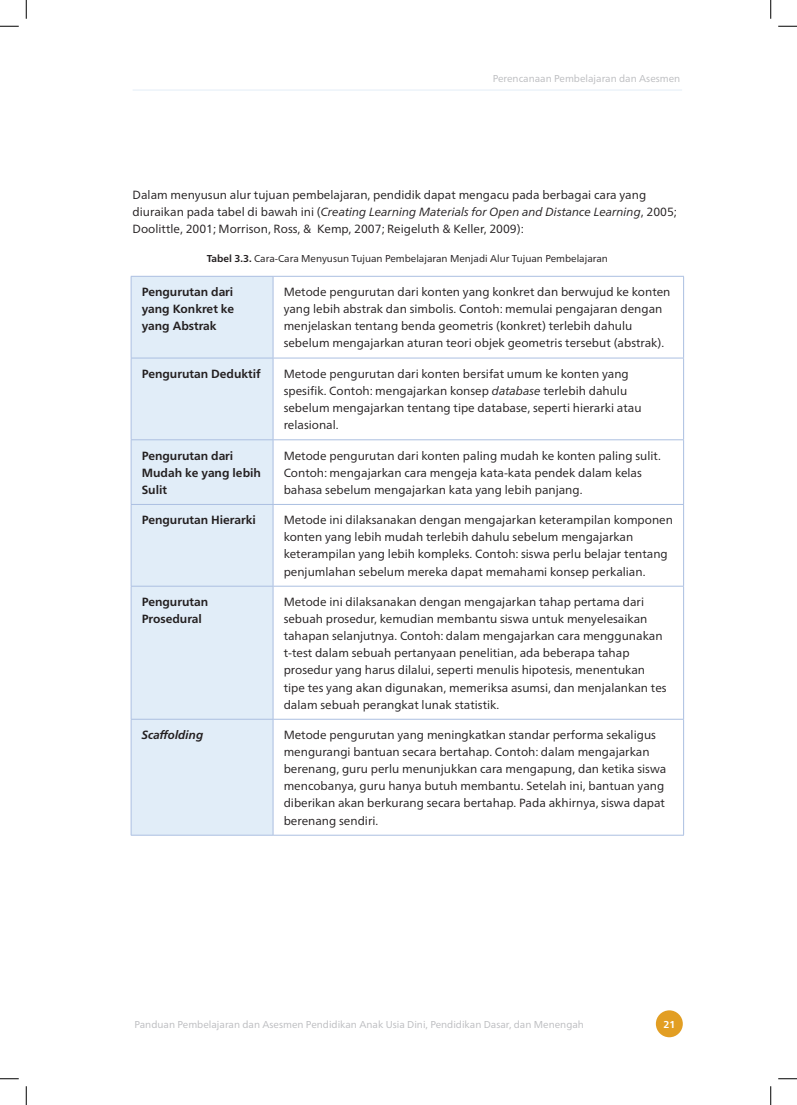
<style>
.page{position:relative;width:797px;height:1105px;background:#fff}
.page>*{position:absolute;margin:0;border:0;box-sizing:border-box;transform-origin:0 0}
.t1{font:11.88px/17.1px "Neue Frutiger World";color:#231f20}
.t2{font:700 11.88px/17.1px "Neue Frutiger World";color:#231f20}
.t3{font:italic 700 11.88px "Neue Frutiger World";color:#231f20}
.t4{font:10px "Neue Frutiger World";color:#bcbdc0}
.t5{font:10px "Neue Frutiger World";color:#231f20}
.t6{font:700 10px "Neue Frutiger World";color:#fff}
.s1{font-style:italic}
.s2{font-weight:700}
</style>
<div class="page">
<div style="left:656px;top:1010px;width:26px;height:27px;background:#e29e23;border-radius:50%"></div>
<hr style="left:133px;top:90px;width:549px;height:1px;background:#e3edf7">
<div style="left:132px;top:277px;width:141px;height:558px;background:#e1edf8"></div>
<hr style="left:131px;top:358px;width:142px;height:1px;background:#abbfe1">
<hr style="left:273px;top:358px;width:411px;height:1px;background:#abbfe1">
<hr style="left:131px;top:439px;width:142px;height:1px;background:#abbfe1">
<hr style="left:273px;top:439px;width:411px;height:1px;background:#abbfe1">
<hr style="left:131px;top:504px;width:142px;height:1px;background:#abbfe1">
<hr style="left:273px;top:504px;width:411px;height:1px;background:#abbfe1">
<hr style="left:131px;top:586px;width:142px;height:1px;background:#abbfe1">
<hr style="left:273px;top:586px;width:411px;height:1px;background:#abbfe1">
<hr style="left:131px;top:719px;width:142px;height:1px;background:#abbfe1">
<hr style="left:273px;top:719px;width:411px;height:1px;background:#abbfe1">
<hr style="left:273px;top:276px;width:411px;height:1px;background:#abbfe1">
<hr style="left:683px;top:277px;width:1px;height:81px;background:#abbfe1">
<hr style="left:683px;top:358px;width:1px;height:81px;background:#abbfe1">
<hr style="left:683px;top:440px;width:1px;height:64px;background:#abbfe1">
<hr style="left:683px;top:505px;width:1px;height:81px;background:#abbfe1">
<hr style="left:683px;top:586px;width:1px;height:133px;background:#abbfe1">
<hr style="left:683px;top:719px;width:1px;height:116px;background:#abbfe1">
<hr style="left:273px;top:835px;width:411px;height:1px;background:#abbfe1">
<hr style="left:131px;top:276px;width:142px;height:1px;background:#abbfe1">
<hr style="left:131px;top:277px;width:1px;height:81px;background:#abbfe1">
<hr style="left:273px;top:277px;width:1px;height:81px;background:#abbfe1">
<hr style="left:131px;top:358px;width:1px;height:81px;background:#abbfe1">
<hr style="left:273px;top:358px;width:1px;height:81px;background:#abbfe1">
<hr style="left:131px;top:440px;width:1px;height:64px;background:#abbfe1">
<hr style="left:273px;top:440px;width:1px;height:64px;background:#abbfe1">
<hr style="left:131px;top:505px;width:1px;height:81px;background:#abbfe1">
<hr style="left:273px;top:505px;width:1px;height:81px;background:#abbfe1">
<hr style="left:131px;top:586px;width:1px;height:133px;background:#abbfe1">
<hr style="left:273px;top:586px;width:1px;height:133px;background:#abbfe1">
<hr style="left:131px;top:719px;width:1px;height:116px;background:#abbfe1">
<hr style="left:273px;top:719px;width:1px;height:116px;background:#abbfe1">
<hr style="left:131px;top:835px;width:142px;height:1px;background:#abbfe1">
<svg style="left:0;top:25px;width:19px;height:2px"></svg>
<svg style="left:778px;top:25px;width:19px;height:2px"></svg>
<svg style="left:0;top:1078px;width:19px;height:1px"></svg>
<svg style="left:778px;top:1078px;width:19px;height:1px"></svg>
<svg style="left:25px;top:0;width:2px;height:19px"></svg>
<svg style="left:25px;top:1086px;width:2px;height:19px"></svg>
<svg style="left:770px;top:0;width:1px;height:19px"></svg>
<svg style="left:770px;top:1086px;width:1px;height:19px"></svg>
<p class="t4" style="left:492px;top:70px;width:189px">Perencanaan Pembelajaran dan Asesmen</p>
<p class="t1" style="left:133px;top:186px;width:546px">Dalam menyusun alur tujuan pembelajaran, pendidik dapat mengacu pada berbagai cara yang diuraikan pada tabel di bawah ini (<span class="s1">Creating Learning Materials for Open and Distance Learning</span>, 2005;<br>Doolittle, 2001; Morrison, Ross, &amp; Kemp, 2007; Reigeluth &amp; Keller, 2009):</p>
<p class="t5" style="left:207px;top:250px;width:403px"><span class="s2">Tabel 3.3.</span> Cara-Cara Menyusun Tujuan Pembelajaran Menjadi Alur Tujuan Pembelajaran</p>
<p class="t2" style="left:142px;top:283px;width:94px;text-align:justify">Pengurutan dari yang Konkret ke yang Abstrak</p>
<p class="t1" style="left:284px;top:284px;width:388px">Metode pengurutan dari konten yang konkret dan berwujud ke konten yang lebih abstrak dan simbolis. Contoh: memulai pengajaran dengan menjelaskan tentang benda geometris (konkret) terlebih dahulu sebelum mengajarkan aturan teori objek geometris tersebut (abstrak).</p>
<p class="t2" style="left:142px;top:365px;width:121px">Pengurutan Deduktif</p>
<p class="t1" style="left:284px;top:365px;width:359px">Metode pengurutan dari konten bersifat umum ke konten yang spesifik. Contoh: mengajarkan konsep <span class="s1">database</span> terlebih dahulu sebelum mengajarkan tentang tipe database, seperti hierarki atau relasional.</p>
<p class="t2" style="left:142px;top:447px;width:121px">Pengurutan dari<br>Mudah ke yang lebih<br>Sulit</p>
<p class="t1" style="left:284px;top:447px;width:379px">Metode pengurutan dari konten paling mudah ke konten paling sulit.<br>Contoh: mengajarkan cara mengeja kata-kata pendek dalam kelas bahasa sebelum mengajarkan kata yang lebih panjang.</p>
<p class="t2" style="left:142px;top:511px;width:116px">Pengurutan Hierarki</p>
<p class="t1" style="left:284px;top:512px;width:391px">Metode ini dilaksanakan dengan mengajarkan keterampilan komponen konten yang lebih mudah terlebih dahulu sebelum mengajarkan keterampilan yang lebih kompleks. Contoh: siswa perlu belajar tentang penjumlahan sebelum mereka dapat memahami konsep perkalian.</p>
<p class="t2" style="left:142px;top:593px;width:68px">Pengurutan<br>Prosedural</p>
<p class="t1" style="left:284px;top:593px;width:384px">Metode ini dilaksanakan dengan mengajarkan tahap pertama dari sebuah prosedur, kemudian membantu siswa untuk menyelesaikan tahapan selanjutnya. Contoh: dalam mengajarkan cara menggunakan t-test dalam sebuah pertanyaan penelitian, ada beberapa tahap prosedur yang harus dilalui, seperti menulis hipotesis, menentukan tipe tes yang akan digunakan, memeriksa asumsi, dan menjalankan tes dalam sebuah perangkat lunak statistik.</p>
<p class="t3" style="left:142px;top:725px;width:63px">Scaffolding</p>
<p class="t1" style="left:284px;top:726px;width:384px">Metode pengurutan yang meningkatkan standar performa sekaligus mengurangi bantuan secara bertahap. Contoh: dalam mengajarkan berenang, guru perlu menunjukkan cara mengapung, dan ketika siswa mencobanya, guru hanya butuh membantu. Setelah ini, bantuan yang diberikan akan berkurang secara bertahap. Pada akhirnya, siswa dapat berenang sendiri.</p>
<p class="t4" style="left:134px;top:1016px;width:451px">Panduan Pembelajaran dan Asesmen Pendidikan Anak Usia Dini, Pendidikan Dasar, dan Menengah</p>
<p class="t6" style="left:663px;top:1015px;width:13px">21</p>
</div>
